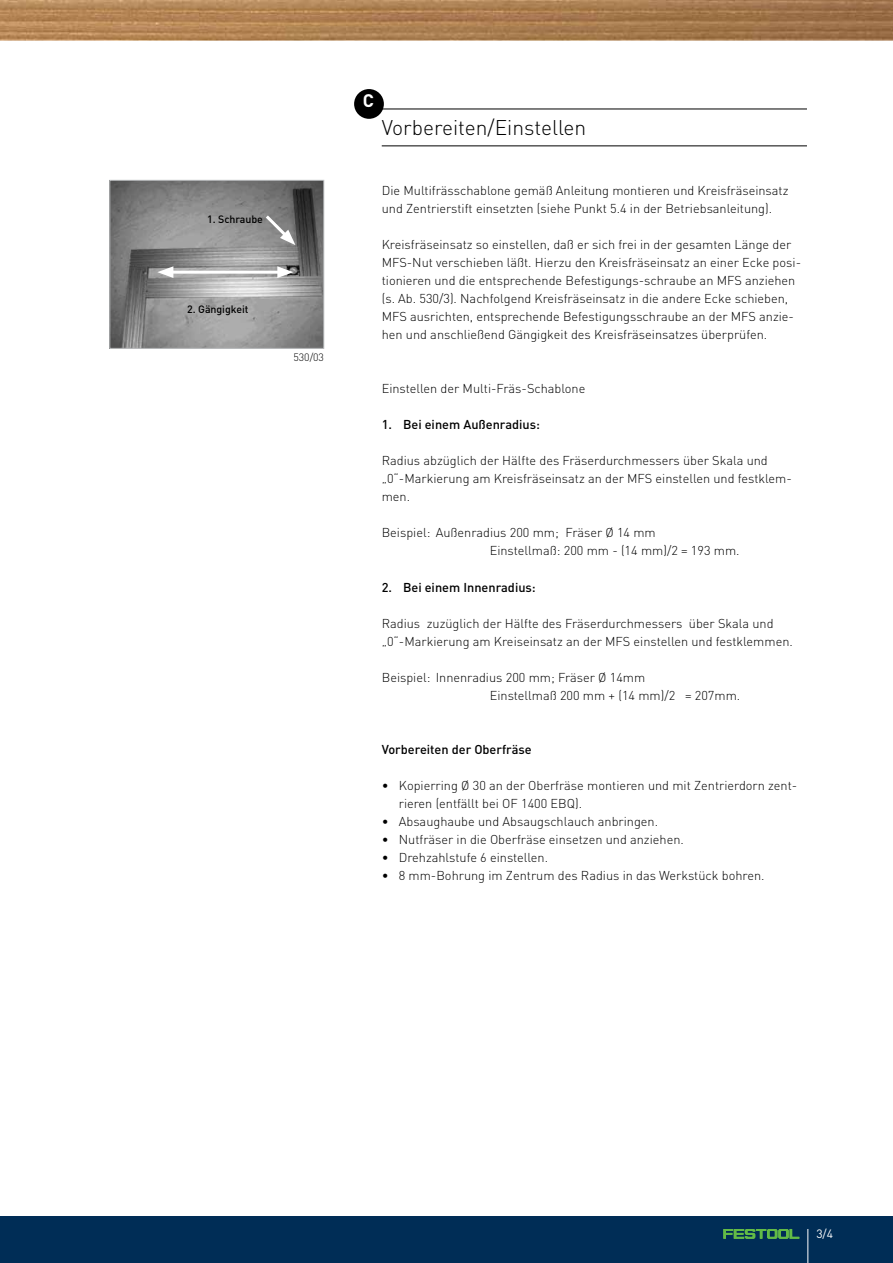
<style>
.page{position:relative;width:893px;height:1263px;background:#fff}
.page>*{position:absolute;margin:0;border:0;box-sizing:border-box;transform-origin:0 0}
.t1{font:300 21px "DIN Pro";color:#000}
.t2{font:700 18px "DIN Pro";color:#fff}
.t3{font:300 12.75px/18px "DIN Pro";color:#000}
.t4{font:500 12.75px "DIN Pro";color:#000}
.t5{font:12px "DIN Pro";color:#fff}
.t6{font:500 10.65px "DIN Pro";letter-spacing:-.005em;color:#000}
.t7{font:300 10.65px "DIN Pro";color:#000}
</style>
<div class="page">
<div style="left:0;top:1216px;width:893px;height:47px;background:#002d56"></div>
<img style="left:0;top:0;width:893px;height:41px">
<svg style="left:723px;top:1229px;width:76px;height:10px"></svg>
<hr style="left:807px;top:1229px;width:1px;height:34px;background:#fff">
<div style="left:354px;top:89px;width:30px;height:30px;background:#000;border-radius:50%"></div>
<hr style="left:382px;top:109px;width:425px;height:1px;background:#000">
<hr style="left:382px;top:145px;width:425px;height:1px;background:#000">
<img style="left:111px;top:182px;width:211px;height:165px">
<div style="left:109px;top:180px;width:215px;height:169px;border:1px solid #bcbec0"></div>
<hr style="left:168px;top:271px;width:115px;height:3px;background:#fff">
<svg style="left:157px;top:266px;width:16px;height:12px"></svg>
<svg style="left:277px;top:266px;width:16px;height:12px"></svg>
<svg style="left:263px;top:212px;width:32px;height:33px"></svg>
<p class="t6" style="left:207px;top:212px;width:57px">1. Schraube</p>
<p class="t6" style="left:187px;top:302px;width:63px">2. Gängigkeit</p>
<p class="t7" style="left:293px;top:350px;width:32px">530/03</p>
<h2 class="t2" style="left:363px;top:89px;width:13px">C</h2>
<h1 class="t1" style="left:382px;top:113px;width:206px">Vorbereiten/Einstellen</h1>
<p class="t3" style="left:382px;top:181px;width:408px">Die Multifrässchablone gemäß Anleitung montieren und Kreisfräseinsatz und Zentrierstift einsetzten (siehe Punkt 5.4 in der Betriebsanleitung).</p>
<p class="t3" style="left:382px;top:235px;width:421px">Kreisfräseinsatz so einstellen, daß er sich frei in der gesamten Länge der MFS-Nut verschieben läßt. Hierzu den Kreisfräseinsatz an einer Ecke posi&shy;tionieren und die entsprechende Befestigungs-schraube an MFS anziehen (s. Ab. 530/3). Nachfolgend Kreisfräseinsatz in die andere Ecke schieben, MFS ausrichten, entsprechende Befestigungsschraube an der MFS anzie&shy;hen und anschließend Gängigkeit des Kreisfräseinsatzes überprüfen.</p>
<p class="t3" style="left:382px;top:379px;width:205px">Einstellen der Multi-Fräs-Schablone</p>
<p class="t4" style="left:382px;top:416px;width:160px">1. Bei einem Außenradius:</p>
<p class="t3" style="left:382px;top:451px;width:412px">Radius abzüglich der Hälfte des Fräserdurchmessers über Skala und „0“-Markierung am Kreisfräseinsatz an der MFS einstellen und festklem&shy;men.</p>
<p class="t3" style="left:490px;top:523px;width:251px;text-indent:-108px">Beispiel: Außenradius 200 mm; Fräser Ø 14 mm<br>Einstellmaß: 200 mm - (14 mm)/2 = 193 mm.</p>
<p class="t4" style="left:382px;top:578px;width:156px">2. Bei einem Innenradius:</p>
<p class="t3" style="left:382px;top:613px;width:413px">Radius zuzüglich der Hälfte des Fräserdurchmessers über Skala und „0“-Markierung am Kreiseinsatz an der MFS einstellen und festklemmen.</p>
<p class="t3" style="left:490px;top:667px;width:252px;text-indent:-108px">Beispiel: Innenradius 200 mm; Fräser Ø 14mm<br>Einstellmaß 200 mm + (14 mm)/2 = 207mm.</p>
<p class="t4" style="left:382px;top:740px;width:151px">Vorbereiten der Oberfräse</p>
<p class="t3" style="left:399px;top:775px;width:400px;text-indent:-17px">• Kopierring Ø 30 an der Oberfräse montieren und mit Zentrierdorn zent&shy;rieren (entfällt bei OF 1400 EBQ).</p>
<p class="t3" style="left:382px;top:811px;width:278px">• Absaughaube und Absaugschlauch anbringen.</p>
<p class="t3" style="left:382px;top:829px;width:304px">• Nutfräser in die Oberfräse einsetzen und anziehen.</p>
<p class="t3" style="left:382px;top:847px;width:168px">• Drehzahlstufe 6 einstellen.</p>
<p class="t3" style="left:382px;top:865px;width:384px">• 8 mm-Bohrung im Zentrum des Radius in das Werkstück bohren.</p>
<p class="t5" style="left:816px;top:1225px;width:18px">3/4</p>
</div>
